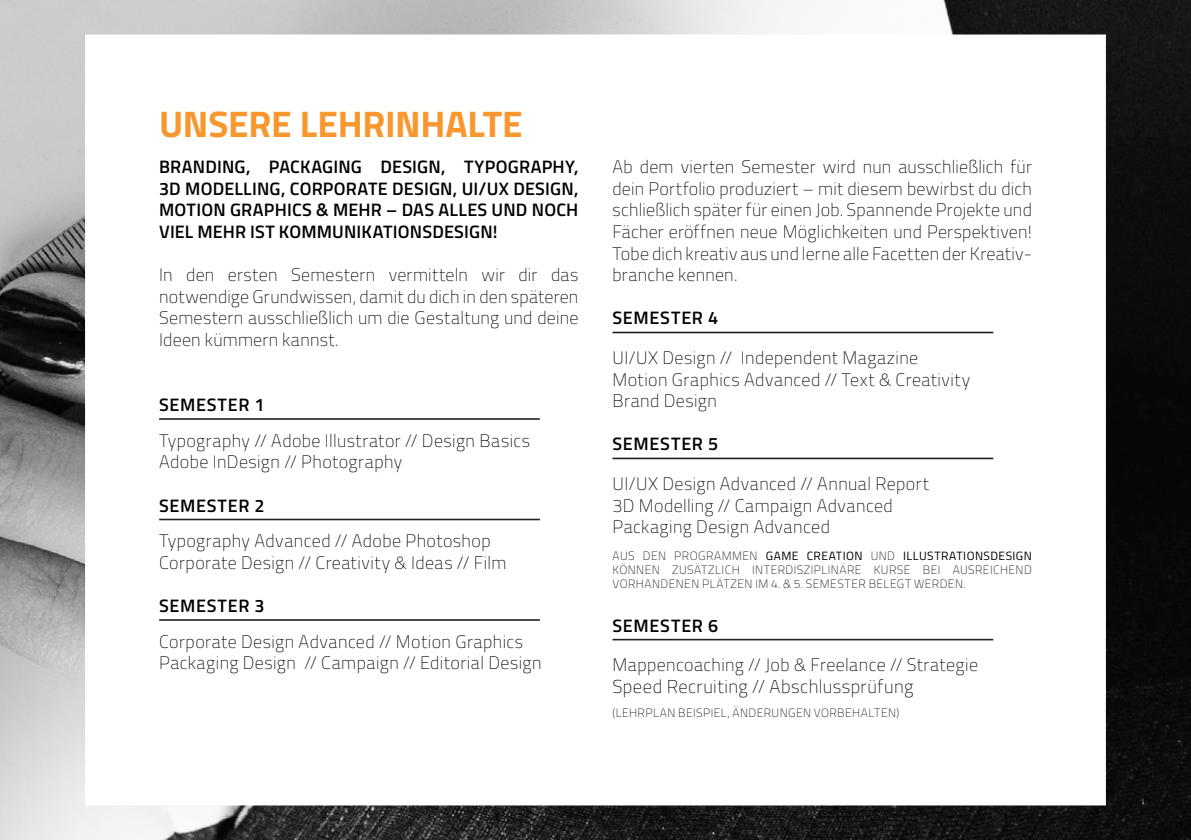
<style>
.page{position:relative;width:1191px;height:840px;background:#fff}
.page>*{position:absolute;margin:0;border:0;box-sizing:border-box;transform-origin:0 0}
.t1{font:700 37px "Titillium";letter-spacing:-.005em;color:#f7972d}
.t2{font:100 18.6px "Titillium";letter-spacing:.02em;color:#000}
.t3{font:100 18px/21.6px "Titillium";letter-spacing:.025em;color:#000;text-align:justify}
.t4{font:600 18px/21.6px "Titillium";letter-spacing:.03em;color:#000;text-align:justify}
.t5{font:100 12px/14.4px "Titillium";letter-spacing:.035em;color:#000;text-align:justify}
.s1{font-weight:400}
</style>
<div class="page">
<img style="left:0;top:0;width:1191px;height:839px">
<div style="left:122px;top:71px;width:947px;height:697px;background:#fff"></div>
<hr style="left:159px;top:418px;width:381px;height:1px;background:#231f20">
<hr style="left:159px;top:518px;width:381px;height:2px;background:#231f20">
<hr style="left:159px;top:619px;width:381px;height:1px;background:#231f20">
<hr style="left:612px;top:331px;width:381px;height:2px;background:#231f20">
<hr style="left:612px;top:457px;width:381px;height:2px;background:#231f20">
<hr style="left:612px;top:638px;width:381px;height:2px;background:#231f20">
<p class="t1" style="left:159px;top:95px;width:365px">UNSERE LEHRINHALTE</p>
<p class="t4" style="left:159px;top:155px;width:421px">BRANDING, PACKAGING DESIGN, TYPOGRAPHY, 3D MODELLING, CORPORATE DESIGN, UI/UX DESIGN, MOTION GRAPHICS &amp; MEHR – DAS ALLES UND NOCH VIEL MEHR IST KOMMUNIKATIONSDESIGN!</p>
<p class="t3" style="left:159px;top:263px;width:421px">In den ersten Semestern vermitteln wir dir das notwendige Grundwissen, damit du dich in den späteren Semestern ausschließlich um die Gestaltung und deine Ideen kümmern kannst.</p>
<p class="t4" style="left:159px;top:393px;width:107px">SEMESTER 1</p>
<p class="t3" style="left:159px;top:428px;width:372px">Typography // Adobe Illustrator // Design Basics</p>
<p class="t3" style="left:159px;top:450px;width:245px">Adobe InDesign // Photography</p>
<p class="t4" style="left:159px;top:493px;width:107px">SEMESTER 2</p>
<p class="t3" style="left:159px;top:529px;width:333px">Typography Advanced // Adobe Photoshop</p>
<p class="t3" style="left:159px;top:550px;width:349px">Corporate Design // Creativity &amp; Ideas // Film</p>
<p class="t4" style="left:159px;top:593px;width:107px">SEMESTER 3</p>
<p class="t3" style="left:159px;top:629px;width:366px">Corporate Design Advanced // Motion Graphics</p>
<p class="t3" style="left:159px;top:651px;width:384px">Packaging Design // Campaign // Editorial Design</p>
<p class="t3" style="left:612px;top:155px;width:421px">Ab dem vierten Semester wird nun ausschließlich für dein Portfolio produziert – mit diesem bewirbst du dich schließlich später für einen Job. Spannende Projekte und Fächer eröffnen neue Möglichkeiten und Perspektiven!<br>Tobe dich kreativ aus und lerne alle Facetten der Kreativ&shy;branche kennen.</p>
<p class="t4" style="left:612px;top:306px;width:107px">SEMESTER 4</p>
<p class="t3" style="left:612px;top:346px;width:307px">UI/UX Design // Independent Magazine</p>
<p class="t3" style="left:612px;top:367px;width:359px">Motion Graphics Advanced // Text &amp; Creativity</p>
<p class="t3" style="left:612px;top:389px;width:106px">Brand Design</p>
<p class="t4" style="left:612px;top:432px;width:107px">SEMESTER 5</p>
<p class="t3" style="left:612px;top:471px;width:318px">UI/UX Design Advanced // Annual Report</p>
<p class="t3" style="left:612px;top:493px;width:282px">3D Modelling // Campaign Advanced</p>
<p class="t3" style="left:612px;top:515px;width:219px">Packaging Design Advanced</p>
<p class="t5" style="left:612px;top:547px;width:421px">AUS DEN PROGRAMMEN <span class="s1">GAME CREATION</span> UND <span class="s1">ILLUSTRATIONSDESIGN </span>KÖNNEN ZUSÄTZLICH INTERDISZIPLINÄRE KURSE BEI AUSREICHEND VORHANDENEN PLÄTZEN IM 4. &amp; 5. SEMESTER BELEGT WERDEN.</p>
<p class="t4" style="left:612px;top:613px;width:107px">SEMESTER 6</p>
<p class="t3" style="left:612px;top:652px;width:367px">Mappencoaching // Job &amp; Freelance // Strategie</p>
<p class="t2" style="left:612px;top:673px;width:302px">Speed Recruiting // Abschlussprüfung</p>
<p class="t5" style="left:612px;top:704px;width:288px">(LEHRPLAN BEISPIEL, ÄNDERUNGEN VORBEHALTEN)</p>
</div>
